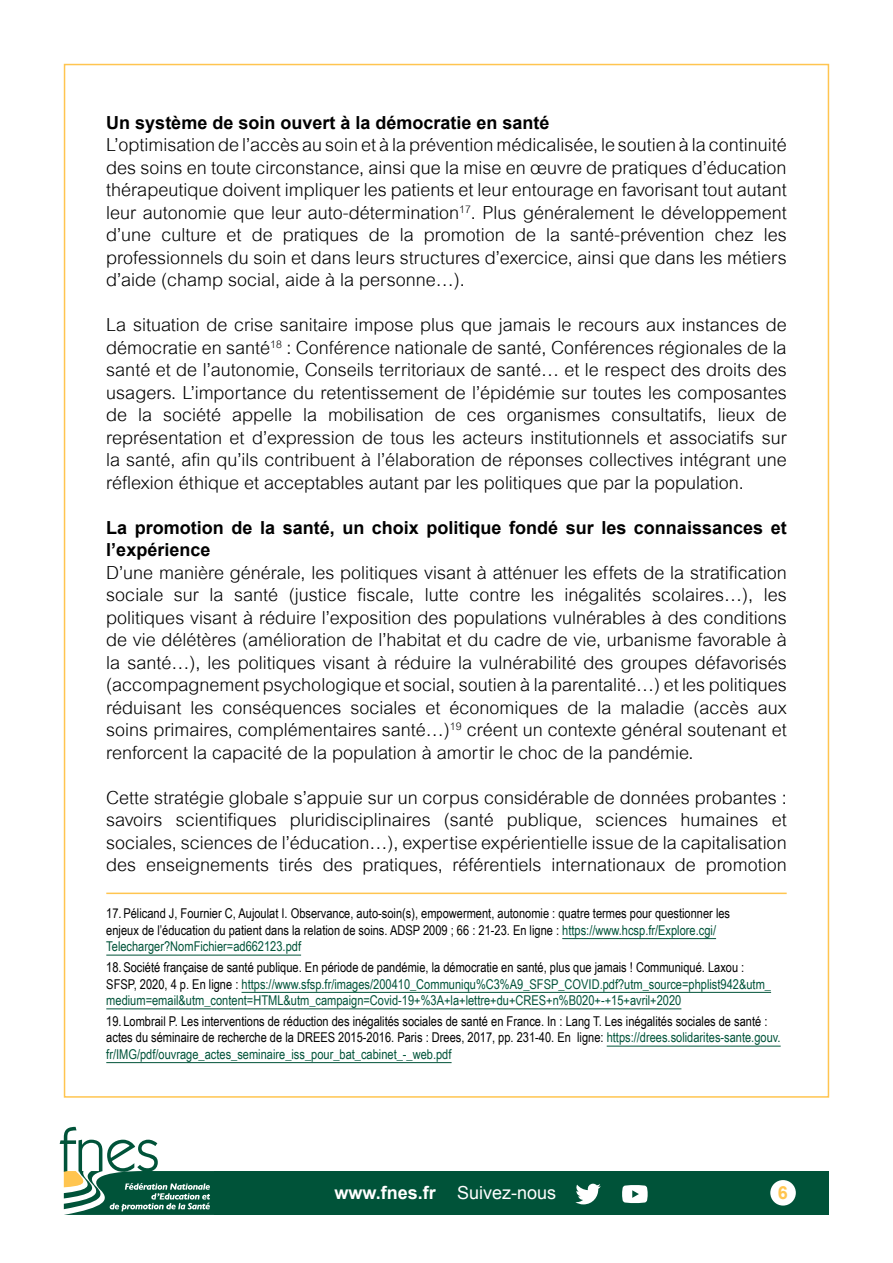
<style>
.page{position:relative;width:893px;height:1263px;background:#fff}
.page>*{position:absolute;margin:0;border:0;box-sizing:border-box;transform-origin:0 0}
.t1{font:300 18px/22.5px "Arial MT Std";color:#000;text-align:justify}
.t2{font:700 18px/22.5px "Arial";color:#000}
.t3{font:700 18px "Arial";color:#fff}
.t4{font:700 18px "Arial";color:#ffc550}
.t5{font:13.5px/16.5px "Arial Narrow";color:#000}
.t6{font:13.5px/16.5px "Arial Narrow";color:#005339}
.s1{color:#005339}
.s2{color:#000}
.s3{font-weight:400}
</style>
<div class="page">
<div style="left:64px;top:64px;width:765px;height:1034px;background:#fff;border:2px solid #ffc550"></div>
<div style="left:215px;top:1171px;width:614px;height:44px;background:#005339"></div>
<svg style="left:60px;top:1127px;width:155px;height:88px"></svg>
<div style="left:770px;top:1180px;width:26px;height:25px;background:#fff;border-radius:50%"></div>
<svg style="left:622px;top:1185px;width:26px;height:18px"></svg>
<svg style="left:575px;top:1184px;width:26px;height:20px"></svg>
<hr style="left:106px;top:892px;width:681px;height:2px;background:#ffc550">
<hr style="left:562px;top:938px;width:154px;height:1px;background:#005339">
<hr style="left:106px;top:955px;width:195px;height:1px;background:#005339">
<hr style="left:242px;top:992px;width:529px;height:1px;background:#005339">
<hr style="left:106px;top:1008px;width:575px;height:1px;background:#005339">
<hr style="left:607px;top:1046px;width:174px;height:1px;background:#005339">
<hr style="left:106px;top:1062px;width:346px;height:1px;background:#005339">
<p class="t2" style="left:106px;top:112px;width:445px">Un système de soin ouvert à la démocratie en santé</p>
<p class="t1" style="left:106px;top:134px;width:682px">L’optimisation de l’accès au soin et à la prévention médicalisée, le soutien à la continuité des soins en toute circonstance, ainsi que la mise en œuvre de pratiques d’éducation thérapeutique doivent impliquer les patients et leur entourage en favorisant tout autant leur autonomie que leur auto-détermination<sup>17</sup>. Plus généralement le développement d’une culture et de pratiques de la promotion de la santé-prévention chez les professionnels du soin et dans leurs structures d’exercice, ainsi que dans les métiers d’aide (champ social, aide à la personne…).</p>
<p class="t1" style="left:106px;top:314px;width:682px">La situation de crise sanitaire impose plus que jamais le recours aux instances de démocratie en santé<sup>18</sup> : Conférence nationale de santé, Conférences régionales de la santé et de l’autonomie, Conseils territoriaux de santé… et le respect des droits des usagers. L’importance du retentissement de l’épidémie sur toutes les composantes de la société appelle la mobilisation de ces organismes consultatifs, lieux de représentation et d’expression de tous les acteurs institutionnels et associatifs sur la santé, afin qu’ils contribuent à l’élaboration de réponses collectives intégrant une réflexion éthique et acceptables autant par les politiques que par la population.</p>
<p class="t2" style="left:106px;top:517px;width:682px">La promotion de la santé, un choix politique fondé sur les connaissances et l’expérience</p>
<p class="t1" style="left:106px;top:561px;width:682px">D’une manière générale, les politiques visant à atténuer les effets de la stratification sociale sur la santé (justice fiscale, lutte contre les inégalités scolaires…), les politiques visant à réduire l’exposition des populations vulnérables à des conditions de vie délétères (amélioration de l’habitat et du cadre de vie, urbanisme favorable à la santé…), les politiques visant à réduire la vulnérabilité des groupes défavorisés (accompagnement psychologique et social, soutien à la parentalité…) et les politiques réduisant les conséquences sociales et économiques de la maladie (accès aux soins primaires, complémentaires santé…)<sup>19</sup> créent un contexte général soutenant et renforcent la capacité de la population à amortir le choc de la pandémie.</p>
<p class="t1" style="left:106px;top:786px;width:682px">Cette stratégie globale s’appuie sur un corpus considérable de données probantes : savoirs scientifiques pluridisciplinaires (santé publique, sciences humaines et sociales, sciences de l’éducation…), expertise expérientielle issue de la capitalisation des enseignements tirés des pratiques, référentiels internationaux de promotion</p>
<p class="t5" style="left:106px;top:905px;width:625px">17.Pélicand J, Fournier C, Aujoulat I. Observance, auto-soin(s), empowerment, autonomie : quatre termes pour questionner les enjeux de l’éducation du patient dans la relation de soins. ADSP 2009 ; 66 : 21-23. En ligne : <span class="s1">https://www.hcsp.fr/Explore.cgi/<br>Telecharger?NomFichier=ad662123.pdf</span></p>
<p class="t6" style="left:106px;top:958px;width:666px"><span class="s2">18.Société française de santé publique. En période de pandémie, la démocratie en santé, plus que jamais ! Communiqué. Laxou :<br>SFSP, 2020, 4 p. En ligne :</span> https://www.sfsp.fr/images/200410_Communiqu%C3%A9_SFSP_COVID.pdf?utm_source=phplist942&amp;utm_ medium=email&amp;utm_content=HTML&amp;utm_campaign=Covid-19+%3A+la+lettre+du+CRES+n%B020+-+15+avril+2020</p>
<p class="t5" style="left:106px;top:1012px;width:676px">19. Lombrail P. Les interventions de réduction des inégalités sociales de santé en France. In : Lang T. Les inégalités sociales de santé : actes du séminaire de recherche de la DREES 2015-2016. Paris : Drees, 2017, pp. 231-40. En ligne: <span class="s1">https://drees.solidarites-sante.gouv. fr/IMG/pdf/ouvrage_actes_seminaire_iss_pour_bat_cabinet_-_web.pdf</span></p>
<p class="t3" style="left:334px;top:1181px;width:223px">www.fnes.fr <span class="s3">Suivez-nous</span></p>
<p class="t4" style="left:778px;top:1181px;width:12px">6</p>
</div>
